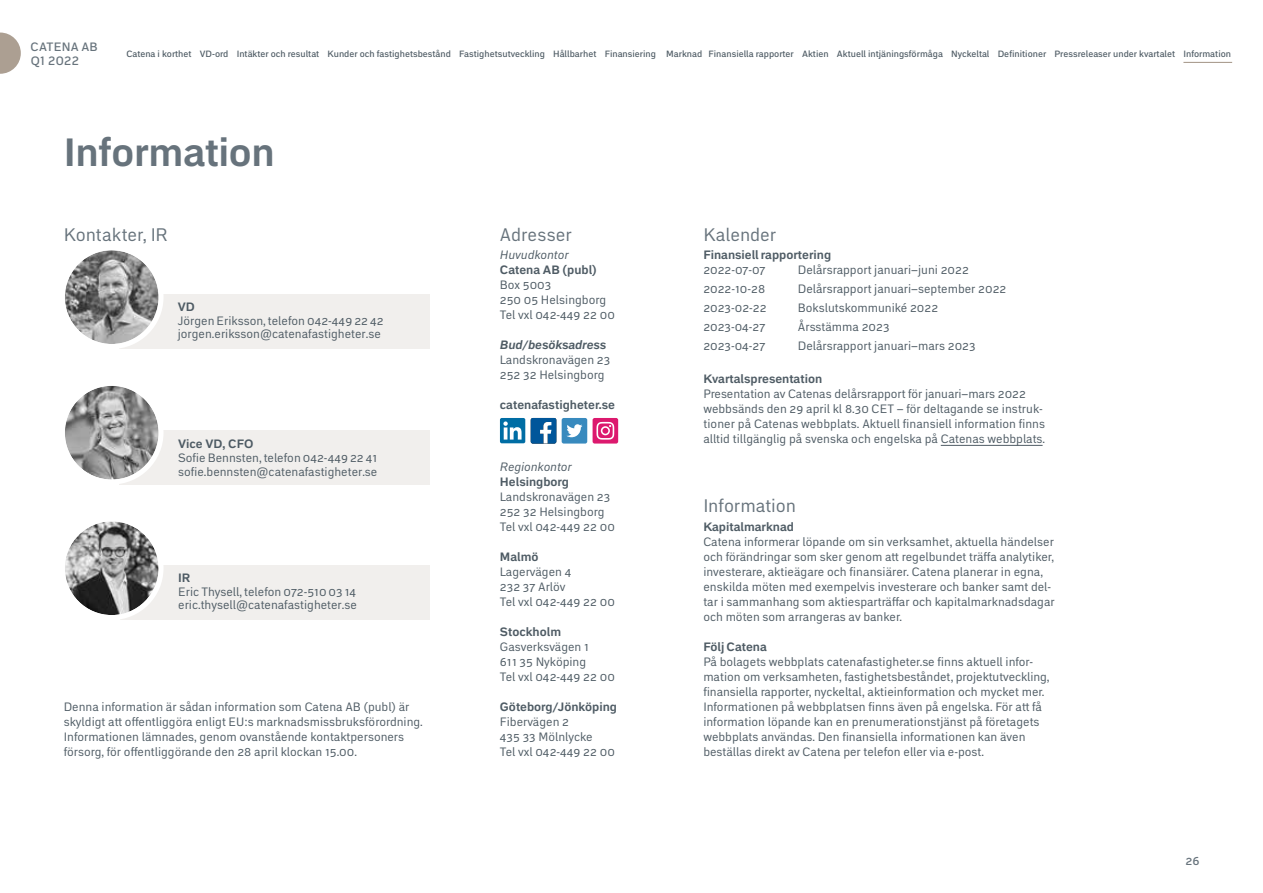
<style>
.page{position:relative;width:1263px;height:893px;background:#fff}
.page>*{position:absolute;margin:0;border:0;box-sizing:border-box;transform-origin:0 0}
.t1{font:700 39px "Embarcadero MVB Pro";letter-spacing:-.01em;color:#67737c}
.t2{font:18px "Embarcadero MVB Pro";color:#67737c}
.t3{font:12px/15px "Embarcadero MVB Pro";color:#4e5b64}
.t4{font:700 12px "Embarcadero MVB Pro";color:#4e5b64}
.t5{font:italic 12px "Embarcadero MVB Pro";color:#4e5b64}
.t6{font:500 12px/13.5px "Embarcadero MVB Pro";letter-spacing:.02em;color:#67737c}
.t7{font:italic 700 12px "Embarcadero MVB Pro";color:#4e5b64}
.t8{font:500 9px "Embarcadero MVB Pro";color:#4e5b64}
</style>
<div class="page">
<svg style="left:0;top:33px;width:21px;height:41px"></svg>
<div style="left:120px;top:295px;width:310px;height:54px;background:#f1efed"></div>
<img style="left:65px;top:250px;width:94px;height:94px;border-radius:47px">
<div style="left:60px;top:245px;width:104px;height:104px;border:5px solid #fff;border-radius:50%"></div>
<div style="left:120px;top:430px;width:310px;height:54px;background:#f1efed"></div>
<img style="left:65px;top:386px;width:94px;height:94px;border-radius:47px">
<div style="left:60px;top:381px;width:104px;height:103px;border:5px solid #fff;border-radius:50%"></div>
<div style="left:120px;top:566px;width:310px;height:54px;background:#f1efed"></div>
<img style="left:66px;top:522px;width:92px;height:92px">
<div style="left:60px;top:516px;width:104px;height:104px;border:5px solid #fff;border-radius:50%"></div>
<hr style="left:941px;top:445px;width:101px;height:1px;background:#4e5b64">
<div style="left:531px;top:418px;width:25px;height:26px;background:#00569a;border-radius:2px"></div>
<svg style="left:540px;top:422px;width:11px;height:22px"></svg>
<div style="left:593px;top:418px;width:25px;height:26px;background:#dc196e;border-radius:2px"></div>
<svg style="left:596px;top:422px;width:18px;height:18px"></svg>
<div style="left:500px;top:418px;width:25px;height:25px;background:#006da4;border-radius:2px"></div>
<svg style="left:503px;top:421px;width:18px;height:19px"></svg>
<div style="left:562px;top:418px;width:25px;height:26px;background:#388abe;border-radius:2px"></div>
<svg style="left:566px;top:424px;width:16px;height:13px"></svg>
<hr style="left:1183px;top:62px;width:49px;height:1px;background:#ac9f92">
<p class="t6" style="left:31px;top:40px;width:69px">CATENA AB<br>Q1 2022</p>
<p class="t8" style="left:126px;top:47px;width:1106px">Catena i korthet VD-ord Intäkter och resultat Kunder och fastighetsbestånd Fastighetsutveckling Hållbarhet Finansiering Marknad Finansiella rapporter Aktien Aktuell intjäningsförmåga Nyckeltal Definitioner Pressreleaser under kvartalet Information</p>
<h1 class="t1" style="left:64px;top:124px;width:212px">Information</h1>
<h2 class="t2" style="left:64px;top:222px;width:105px">Kontakter, IR</h2>
<h2 class="t2" style="left:500px;top:222px;width:73px">Adresser</h2>
<p class="t4" style="left:178px;top:298px;width:19px">VD</p>
<p class="t3" style="left:178px;top:313px;width:207px;line-height:13.5px">Jörgen Eriksson, telefon 042-449 22 42 jorgen.eriksson@catenafastigheter.se</p>
<p class="t4" style="left:178px;top:436px;width:77px">Vice VD, CFO</p>
<p class="t3" style="left:178px;top:451px;width:201px;line-height:13.5px">Sofie Bennsten, telefon 042-449 22 41 sofie.bennsten@catenafastigheter.se</p>
<p class="t4" style="left:178px;top:570px;width:14px">IR</p>
<p class="t3" style="left:178px;top:584px;width:180px;line-height:13.5px">Eric Thysell, telefon 072-510 03 14 eric.thysell@catenafastigheter.se</p>
<p class="t3" style="left:64px;top:698px;width:360px">Denna information är sådan information som Catena AB (publ) är skyldigt att offentliggöra enligt EU:s marknadsmissbruksförordning.<br>Informationen lämnades, genom ovanstående kontaktpersoners försorg, för offentliggörande den 28 april klockan 15.00.</p>
<p class="t5" style="left:500px;top:247px;width:70px">Huvudkontor</p>
<p class="t4" style="left:500px;top:261px;width:98px">Catena AB (publ)</p>
<p class="t3" style="left:500px;top:277px;width:116px">Box 5003<br>250 05 Helsingborg<br>Tel vxl 042-449 22 00</p>
<p class="t7" style="left:500px;top:336px;width:108px">Bud/besöksadress</p>
<p class="t3" style="left:500px;top:352px;width:112px">Landskronavägen 23<br>252 32 Helsingborg</p>
<p class="t4" style="left:500px;top:396px;width:116px">catenafastigheter.se</p>
<p class="t5" style="left:500px;top:458px;width:73px">Regionkontor</p>
<p class="t4" style="left:500px;top:473px;width:71px">Helsingborg</p>
<p class="t3" style="left:500px;top:488px;width:116px">Landskronavägen 23<br>252 32 Helsingborg<br>Tel vxl 042-449 22 00</p>
<p class="t4" style="left:500px;top:548px;width:40px">Malmö</p>
<p class="t3" style="left:500px;top:563px;width:116px">Lagervägen 4<br>232 37 Arlöv<br>Tel vxl 042-449 22 00</p>
<p class="t4" style="left:500px;top:623px;width:63px">Stockholm</p>
<p class="t3" style="left:500px;top:638px;width:116px">Gasverksvägen 1<br>611 35 Nyköping<br>Tel vxl 042-449 22 00</p>
<p class="t4" style="left:500px;top:698px;width:119px">Göteborg/Jönköping</p>
<p class="t3" style="left:500px;top:713px;width:116px">Fibervägen 2<br>435 33 Mölnlycke<br>Tel vxl 042-449 22 00</p>
<h2 class="t2" style="left:703px;top:222px;width:74px">Kalender</h2>
<p class="t4" style="left:703px;top:246px;width:129px">Finansiell rapportering</p>
<p class="t3" style="left:703px;top:262px;width:64px">2022-07-07</p>
<p class="t3" style="left:798px;top:262px;width:173px">Delårsrapport januari–juni 2022</p>
<p class="t3" style="left:703px;top:281px;width:63px">2022-10-28</p>
<p class="t3" style="left:798px;top:281px;width:210px">Delårsrapport januari–september 2022</p>
<p class="t3" style="left:703px;top:300px;width:65px">2023-02-22</p>
<p class="t3" style="left:798px;top:300px;width:142px">Bokslutskommuniké 2022</p>
<p class="t3" style="left:703px;top:319px;width:64px">2023-04-27</p>
<p class="t3" style="left:798px;top:319px;width:93px">Årsstämma 2023</p>
<p class="t3" style="left:703px;top:337px;width:64px">2023-04-27</p>
<p class="t3" style="left:798px;top:337px;width:179px">Delårsrapport januari–mars 2023</p>
<p class="t4" style="left:703px;top:371px;width:120px">Kvartalspresentation</p>
<p class="t3" style="left:703px;top:386px;width:343px">Presentation av Catenas delårsrapport för januari–mars 2022 webbsänds den 29 april kl 8.30 CET – för deltagande se instruk&shy;tioner på Catenas webbplats. Aktuell finansiell information finns alltid tillgänglig på svenska och engelska på Catenas webbplats.</p>
<h2 class="t2" style="left:703px;top:493px;width:94px">Information</h2>
<p class="t4" style="left:703px;top:518px;width:92px">Kapitalmarknad</p>
<p class="t3" style="left:703px;top:533px;width:353px">Catena informerar löpande om sin verksamhet, aktuella händelser och förändringar som sker genom att regelbundet träffa analytiker, investerare, aktieägare och finansiärer. Catena planerar in egna, enskilda möten med exempelvis investerare och banker samt del&shy;tar i sammanhang som aktiesparträffar och kapitalmarknadsdagar och möten som arrangeras av banker.</p>
<p class="t4" style="left:703px;top:638px;width:65px">Följ Catena</p>
<p class="t3" style="left:703px;top:653px;width:348px">På bolagets webbplats catenafastigheter.se finns aktuell infor&shy;mation om verksamheten, fastighetsbeståndet, projektutveckling, finansiella rapporter, nyckeltal, aktieinformation och mycket mer.<br>Informationen på webbplatsen finns även på engelska. För att få information löpande kan en prenumerationstjänst på företagets webbplats användas. Den finansiella informationen kan även beställas direkt av Catena per telefon eller via e-post.</p>
<p class="t6" style="left:1185px;top:854px;width:16px">26</p>
</div>
